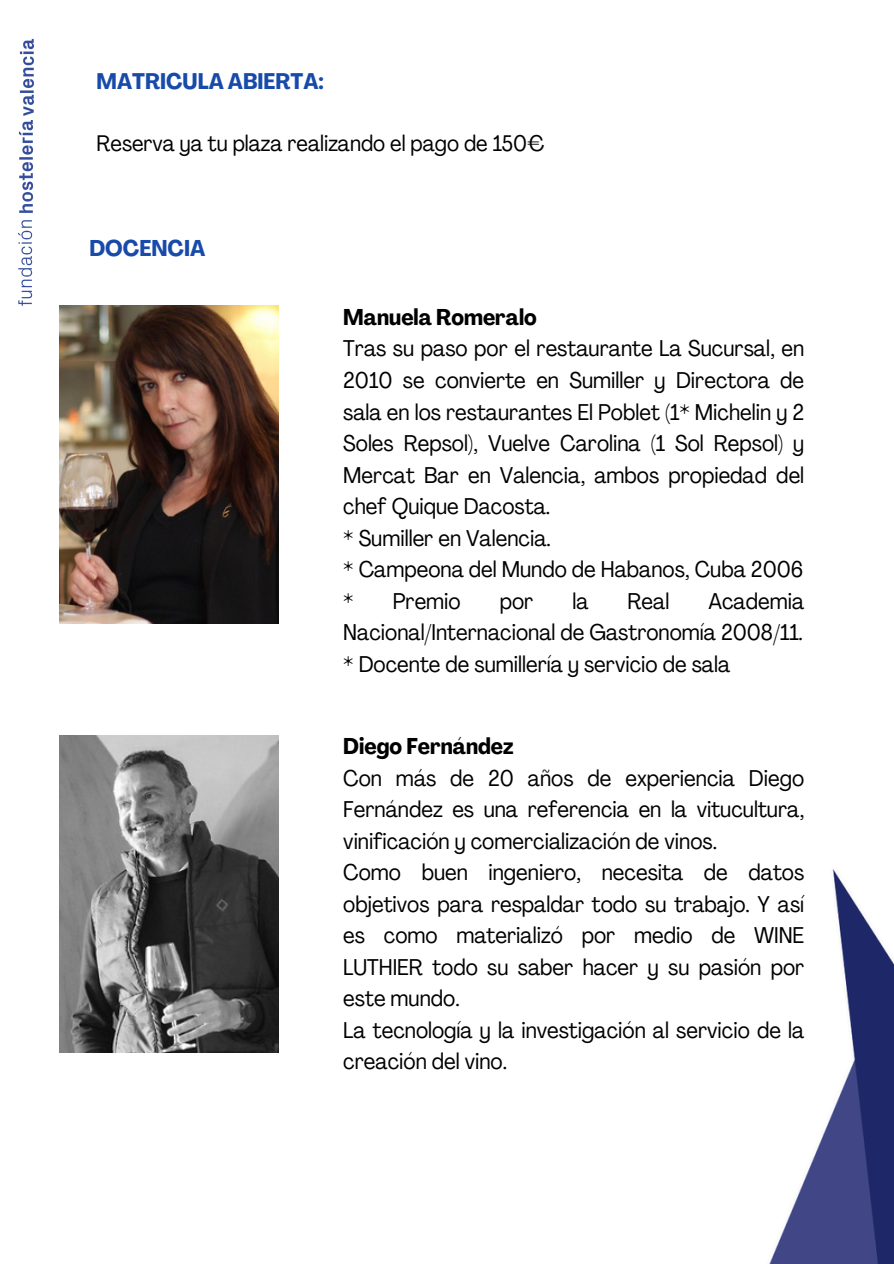
<style>
.page{position:relative;width:894px;height:1264px;background:#fff}
.page>*{position:absolute;margin:0;border:0;box-sizing:border-box;transform-origin:0 0}
.t1{font:condensed 22.5px/31.5px "Agrandir";color:#000;text-align:justify}
.t2{font:700 condensed 22.5px "Agrandir";color:#000}
.t3{font:700 condensed 22.5px "Agrandir";color:#184ba9}
.t4{font:condensed 22.2px "Agrandir";color:#000}
.t5{font:700 condensed 22.2px "Agrandir";color:#184ba9}
</style>
<div class="page">
<img style="left:18px;top:220px;width:15px;height:86px">
<img style="left:18px;top:121px;width:16px;height:92px">
<img style="left:19px;top:38px;width:14px;height:78px">
<img style="left:769px;top:869px;width:124px;height:394px">
<img style="left:59px;top:306px;width:219px;height:317px">
<img style="left:59px;top:735px;width:219px;height:317px">
<p class="t5" style="left:97px;top:72px;width:229px">MATRICULA ABIERTA:</p>
<h1 class="t4" style="left:97px;top:135px;width:449px">Reserva ya tu plaza realizando el pago de 150€</h1>
<p class="t3" style="left:89px;top:239px;width:117px">DOCENCIA</p>
<p class="t2" style="left:343px;top:308px;width:195px">Manuela Romeralo</p>
<h1 class="t1" style="left:343px;top:335px;width:462px">Tras su paso por el restaurante La Sucursal, en 2010 se convierte en Sumiller y Directora de sala en los restaurantes El Poblet (1* Michelin y 2<br>Soles Repsol), Vuelve Carolina (1 Sol Repsol) y Mercat Bar en Valencia, ambos propiedad del chef Quique Dacosta.</h1>
<p class="t1" style="left:343px;top:524px;width:209px">* Sumiller en Valencia.</p>
<p class="t1" style="left:343px;top:555px;width:461px">* Campeona del Mundo de Habanos, Cuba 2006</p>
<p class="t1" style="left:343px;top:587px;width:119px">* Premio</p>
<p class="t1" style="left:499px;top:587px;width:35px">por</p>
<p class="t1" style="left:572px;top:587px;width:18px">la</p>
<p class="t1" style="left:627px;top:587px;width:43px">Real</p>
<p class="t1" style="left:343px;top:587px;width:462px;text-align:right">Academia<br>Nacional/Internacional de Gastronomía 2008/11.</p>
<p class="t1" style="left:343px;top:650px;width:388px">* Docente de sumillería y servicio de sala</p>
<p class="t2" style="left:343px;top:737px;width:172px">Diego Fernández</p>
<p class="t1" style="left:343px;top:764px;width:462px">Con más de 20 años de experiencia Diego Fernández es una referencia en la vitucultura, vinificación y comercialización de vinos.</p>
<p class="t1" style="left:343px;top:859px;width:462px">Como buen ingeniero, necesita de datos objetivos para respaldar todo su trabajo. Y así es como materializó por medio de WINE LUTHIER todo su saber hacer y su pasión por este mundo.</p>
<p class="t1" style="left:343px;top:1016px;width:462px">La tecnología y la investigación al servicio de la creación del vino.</p>
</div>
